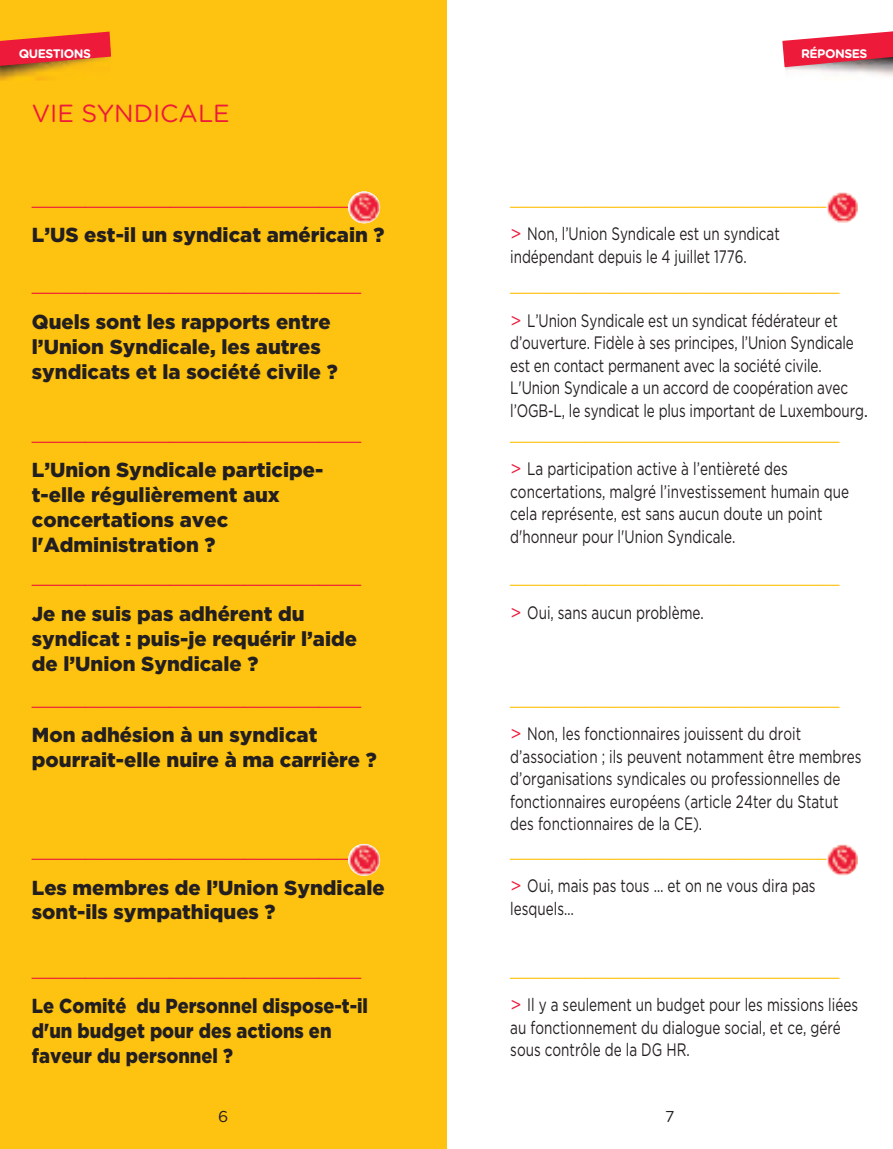
<style>
.page{position:relative;width:893px;height:1149px;background:#fff}
.page>*{position:absolute;margin:0;border:0;box-sizing:border-box;transform-origin:0 0}
.t1{font:24.75px "Gotham Rounded";color:#ed1a3a}
.t2{font:900 20.25px/24.8px "Gotham";color:#231f20}
.t3{font:900 20.25px/24.8px "Gotham";color:#231f20;scale:.9 1}
.t4{font:18px/22.5px "Gotham";color:#231f20;scale:.75 1}
.t5{font:18px "Gotham";color:#ed1a3a}
.t6{font:18px/35.3px "Gotham";color:#fec210}
.t7{font:15.75px "Gotham Rounded";color:#231f20}
.t8{font:700 12.38px "Gotham Rounded";letter-spacing:-.04em;color:#fff}
.s1{color:#fec210}
.s2{color:#ed1a3a}
.s3{color:#231f20}
</style>
<div class="page">
<svg style="left:782px;top:31px;width:111px;height:36px;background:#e34c63"></svg>
<div style="left:0;top:0;width:446px;height:1148px;background:#fec210"></div>
<img style="left:0;top:67px;width:65px;height:14px">
<svg style="left:0;top:32px;width:111px;height:35px"></svg>
<img style="left:348px;top:191px;width:31px;height:32px">
<img style="left:827px;top:192px;width:31px;height:31px">
<img style="left:348px;top:843px;width:31px;height:32px">
<img style="left:827px;top:844px;width:31px;height:31px">
<p class="t8" style="left:19px;top:49px;width:74px">QUESTIONS</p>
<p class="t8" style="left:801px;top:49px;width:68px">RÉPONSES</p>
<h1 class="t1" style="left:32px;top:105px;width:200px">VIE SYNDICALE</h1>
<p class="t5" style="left:32px;top:188px;width:331px">_______________________________</p>
<p class="t2" style="left:32px;top:222px;width:354px">L’US est-il un syndicat américain ?</p>
<p class="t5" style="left:32px;top:275px;width:331px">_______________________________</p>
<p class="t2" style="left:32px;top:309px;width:307px">Quels sont les rapports entre l’Union Syndicale, les autres syndicats et la société civile ?</p>
<p class="t5" style="left:32px;top:423px;width:331px">_______________________________</p>
<p class="t2" style="left:32px;top:457px;width:293px">L’Union Syndicale participe&shy;t-elle régulièrement aux concertations avec l'Administration ?</p>
<p class="t5" style="left:32px;top:567px;width:331px">_______________________________</p>
<p class="t2" style="left:32px;top:600px;width:327px">Je ne suis pas adhérent du syndicat : puis-je requérir l’aide de l’Union Syndicale ?</p>
<p class="t5" style="left:32px;top:688px;width:331px">_______________________________</p>
<p class="t2" style="left:32px;top:722px;width:346px">Mon adhésion à un syndicat pourrait-elle nuire à ma carrière ?</p>
<p class="t5" style="left:32px;top:840px;width:331px">_______________________________</p>
<p class="t2" style="left:32px;top:874px;width:354px">Les membres de l’Union Syndicale sont-ils sympathiques ?</p>
<p class="t5" style="left:32px;top:959px;width:331px">_______________________________</p>
<p class="t3" style="left:32px;top:993px;width:375px">Le Comité du Personnel dispose-t-il d'un budget pour des actions en faveur du personnel ?</p>
<p class="t4" style="left:510px;top:180px;width:441px;line-height:35.3px"><span class="s1">_______________________________ </span><span class="s2">&gt;</span> Non, l’Union Syndicale est un syndicat</p>
<p class="t4" style="left:510px;top:244px;width:317px">indépendant depuis le 4 juillet 1776.</p>
<p class="t4" style="left:510px;top:267px;width:441px;line-height:35.3px"><span class="s1">_______________________________ </span><span class="s2">&gt;</span> L’Union Syndicale est un syndicat fédérateur et</p>
<p class="t4" style="left:510px;top:331px;width:479px">d’ouverture. Fidèle à ses principes, l’Union Syndicale est en contact permanent avec la société civile.<br>L'Union Syndicale a un accord de coopération avec l’OGB-L, le syndicat le plus important de Luxembourg.</p>
<p class="t4" style="left:510px;top:415px;width:441px;line-height:35.3px"><span class="s1">_______________________________ </span><span class="s2">&gt;</span> La participation active à l’entièreté des</p>
<p class="t4" style="left:510px;top:479px;width:453px">concertations, malgré l’investissement humain que cela représente, est sans aucun doute un point d'honneur pour l'Union Syndicale.</p>
<p class="t6" style="left:510px;top:559px;width:331px">_______________________________ <span class="s2">&gt;</span> <span class="s3">Oui, sans aucun problème.</span></p>
<p class="t4" style="left:510px;top:680px;width:441px;line-height:35.3px"><span class="s1">_______________________________ </span><span class="s2">&gt;</span> Non, les fonctionnaires jouissent du droit</p>
<p class="t4" style="left:510px;top:744px;width:470px">d’association ; ils peuvent notamment être membres d’organisations syndicales ou professionnelles de fonctionnaires européens (article 24ter du Statut des fonctionnaires de la CE).</p>
<p class="t4" style="left:510px;top:832px;width:441px;line-height:35.3px"><span class="s1">_______________________________ </span><span class="s2">&gt;</span> Oui, mais pas tous … et on ne vous dira pas</p>
<p class="t4" style="left:510px;top:896px;width:86px">lesquels…</p>
<p class="t4" style="left:510px;top:951px;width:465px;line-height:35.3px"><span class="s1">_______________________________<br></span><span class="s2">&gt;</span> Il y a seulement un budget pour les missions liées</p>
<p class="t4" style="left:510px;top:1015px;width:442px">au fonctionnement du dialogue social, et ce, géré sous contrôle de la DG HR.</p>
<p class="t7" style="left:218px;top:1110px;width:12px">6</p>
<p class="t7" style="left:665px;top:1110px;width:11px">7</p>
</div>
